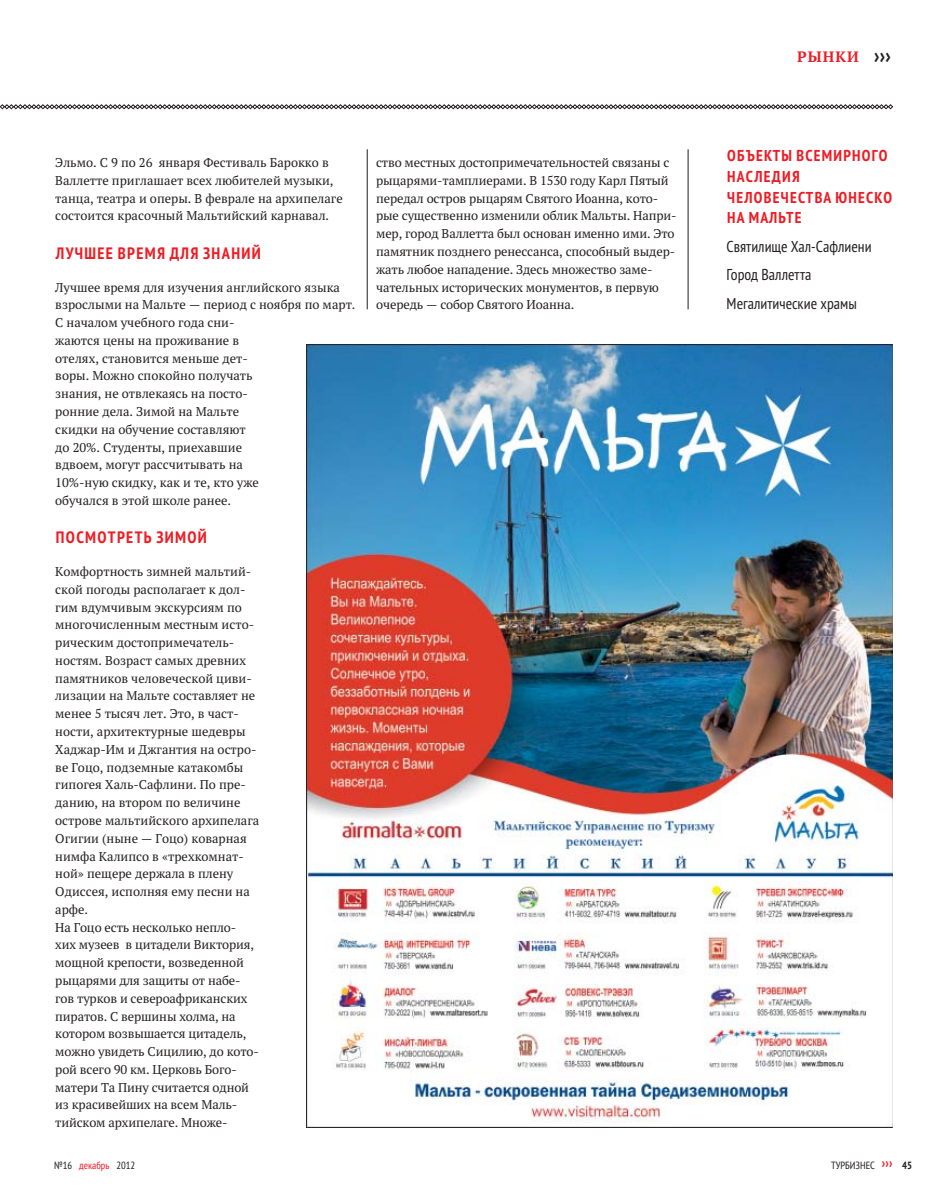
<style>
.page{position:relative;width:936px;height:1191px;background:#fff}
.page>*{position:absolute;margin:0;border:0;box-sizing:border-box;transform-origin:0 0}
.t1{font:700 condensed 16.5px "PT Sans Pro";letter-spacing:.08em;color:#ee1c24}
.t2{font:condensed 15.75px/28.3px "PT Sans Pro";color:#231f1f}
.t3{font:700 condensed 15.75px/20.7px "PT Sans Pro";letter-spacing:.08em;color:#ee1c24}
.t4{font:700 15px "PT Serif Pro";letter-spacing:.07em;color:#ee1c24}
.t5{font:12.75px/17.9px "PT Serif Pro";color:#231f1f}
.t6{font:condensed 10.5px "PT Sans Pro";color:#231f1f}
.s1{font-family:"PT Sans Pro";font-stretch:condensed;font-size:21px;color:#231f1f}
.s2{color:#ee1c24}
.s3{font-weight:700;font-size:13.5px;color:#ee1c24}
.s4{font-weight:700}
</style>
<div class="page">
<svg style="left:0;top:104px;width:893px;height:5px"></svg>
<img style="left:306px;top:344px;width:587px;height:783px">
<hr style="left:688px;top:149px;width:1px;height:160px;background:#231f1f">
<hr style="left:367px;top:149px;width:1px;height:160px;background:#231f1f">
<p class="t4" style="left:797px;top:51px;width:95px">РЫНКИ <span class="s1">›››</span></p>
<p class="t5" style="left:55px;top:155px;width:289px">Эльмо. С 9 по 26 января Фестиваль Барокко в Валлетте приглашает всех любителей музыки, танца, театра и оперы. В феврале на архипелаге состоится красочный Мальтийский карнавал.</p>
<p class="t1" style="left:56px;top:247px;width:206px">ЛУЧШЕЕ ВРЕМЯ ДЛЯ ЗНАНИЙ</p>
<p class="t5" style="left:55px;top:280px;width:302px">Лучшее время для изучения английского языка взрослыми на Мальте — период с ноября по март.<br>С началом учебного года сни-<br>жаются цены на проживание в<br>отелях, становится меньше дет-<br>воры. Можно спокойно получать<br>знания, не отвлекаясь на посто-<br>ронние дела. Зимой на Мальте<br>скидки на обучение составляют<br>до 20%. Студенты, приехавшие<br>вдвоем, могут рассчитывать на<br>10%-ную скидку, как и те, кто уже<br>обучался в этой школе ранее.</p>
<p class="t1" style="left:56px;top:532px;width:153px">ПОСМОТРЕТЬ ЗИМОЙ</p>
<p class="t5" style="left:55px;top:564px;width:206px">Комфортность зимней мальтий&shy;ской погоды располагает к дол&shy;гим вдумчивым экскурсиям по многочисленным местным исто&shy;рическим достопримечатель&shy;ностям. Возраст самых древних памятников человеческой циви&shy;лизации на Мальте составляет не менее 5 тысяч лет. Это, в част&shy;ности, архитектурные шедевры<br>Хаджар-Им и Джгантия на остро&shy;ве Гоцо, подземные катакомбы гипогея Халь-Сафлини. По пре&shy;данию, на втором по величине острове мальтийского архипелага<br>Огигии (ныне — Гоцо) коварная нимфа Калипсо в «трехкомнат&shy;ной» пещере держала в плену<br>Одиссея, исполняя ему песни на арфе.<br>На Гоцо есть несколько непло&shy;хих музеев в цитадели Виктория, мощной крепости, возведенной рыцарями для защиты от набе&shy;гов турков и североафриканских пиратов. С вершины холма, на котором возвышается цитадель, можно увидеть Сицилию, до кото&shy;рой всего 90 км. Церковь Бого&shy;матери Та Пину считается одной из красивейших на всем Маль&shy;тийском архипелаге. Множе-</p>
<p class="t5" style="left:376px;top:155px;width:302px">ство местных достопримечательностей связаны с рыцарями-тамплиерами. В 1530 году Карл Пятый передал остров рыцарям Святого Иоанна, кото&shy;рые существенно изменили облик Мальты. Напри&shy;мер, город Валлетта был основан именно ими. Это памятник позднего ренессанса, способный выдер&shy;жать любое нападение. Здесь множество заме&shy;чательных исторических монументов, в первую очередь — собор Святого Иоанна.</p>
<p class="t3" style="left:727px;top:147px;width:167px">ОБЪЕКТЫ ВСЕМИРНОГО<br>НАСЛЕДИЯ<br>ЧЕЛОВЕЧЕСТВА ЮНЕСКО<br>НА МАЛЬТЕ</p>
<p class="t2" style="left:727px;top:234px;width:146px">Святилище Хал-Сафлиени<br>Город Валлетта<br>Мегалитические храмы</p>
<p class="t6" style="left:54px;top:1161px;width:83px">№16 <span class="s2">декабрь</span> 2012</p>
<p class="t6" style="left:831px;top:1161px;width:83px">ТУРБИЗНЕС <span class="s3">›››</span> <span class="s4">45</span></p>
</div>
